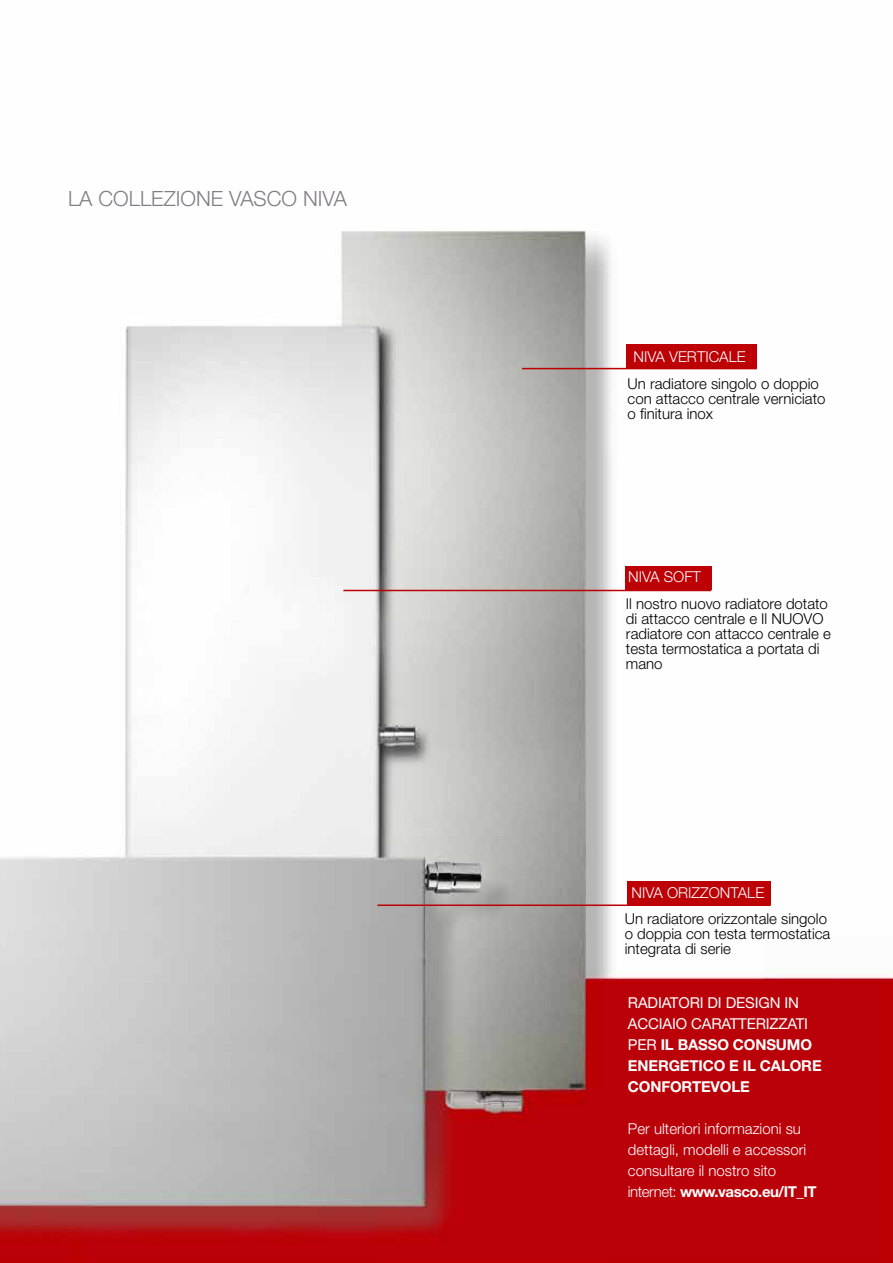
<style>
.page{position:relative;width:893px;height:1263px;background:#fff}
.page>*{position:absolute;margin:0;border:0;box-sizing:border-box;transform-origin:0 0}
.t1{font:300 21px "Helvetica Neue LT Std";color:#817e83}
.t2{font:300 15px/15px "Helvetica Neue LT Std";color:#000}
.t3{font:300 15px/21px "Helvetica Neue LT Std";color:#fff}
.t4{font:700 15px/21px "Helvetica Neue LT Std";letter-spacing:-.01em;color:#fff}
.s1{font-weight:400}
.s2{font-weight:700}
</style>
<div class="page">
<img style="left:0;top:230px;width:893px;height:1033px">
<hr style="left:522px;top:368px;width:235px;height:1px;background:#bc0006">
<div style="left:626px;top:344px;width:131px;height:24px;background:#bc0006"></div>
<div style="left:625px;top:566px;width:87px;height:24px;background:#bc0006"></div>
<hr style="left:343px;top:590px;width:368px;height:1px;background:#bc0006">
<div style="left:627px;top:881px;width:144px;height:24px;background:#bc0006"></div>
<hr style="left:377px;top:904px;width:394px;height:2px;background:#bc0006">
<h1 class="t1" style="left:68px;top:186px;width:280px">LA COLLEZIONE VASCO NIVA</h1>
<p class="t3" style="left:634px;top:345px;width:114px">NIVA VERTICALE</p>
<p class="t2" style="left:628px;top:376px;width:199px">Un radiatore singolo o doppio con attacco centrale verniciato o finitura inox</p>
<p class="t3" style="left:628px;top:566px;width:74px">NIVA SOFT</p>
<p class="t2" style="left:626px;top:596px;width:206px">Il nostro nuovo radiatore dotato di attacco centrale e Il NUOVO radiatore con attacco centrale e testa termostatica a portata di mano</p>
<p class="t3" style="left:632px;top:882px;width:134px">NIVA ORIZZONTALE</p>
<p class="t2" style="left:625px;top:911px;width:207px">Un radiatore orizzontale singolo o doppia con testa termostatica integrata di serie</p>
<p class="t4" style="left:628px;top:992px;width:195px"><span class="s1">RADIATORI DI DESIGN IN<br>ACCIAIO CARATTERIZZATI<br>PER</span> IL BASSO CONSUMO<br>ENERGETICO E IL CALORE<br>CONFORTEVOLE</p>
<p class="t3" style="left:628px;top:1118px;width:190px">Per ulteriori informazioni su dettagli, modelli e accessori consultare il nostro sito internet: <span class="s2">www.vasco.eu/IT_IT</span></p>
</div>
